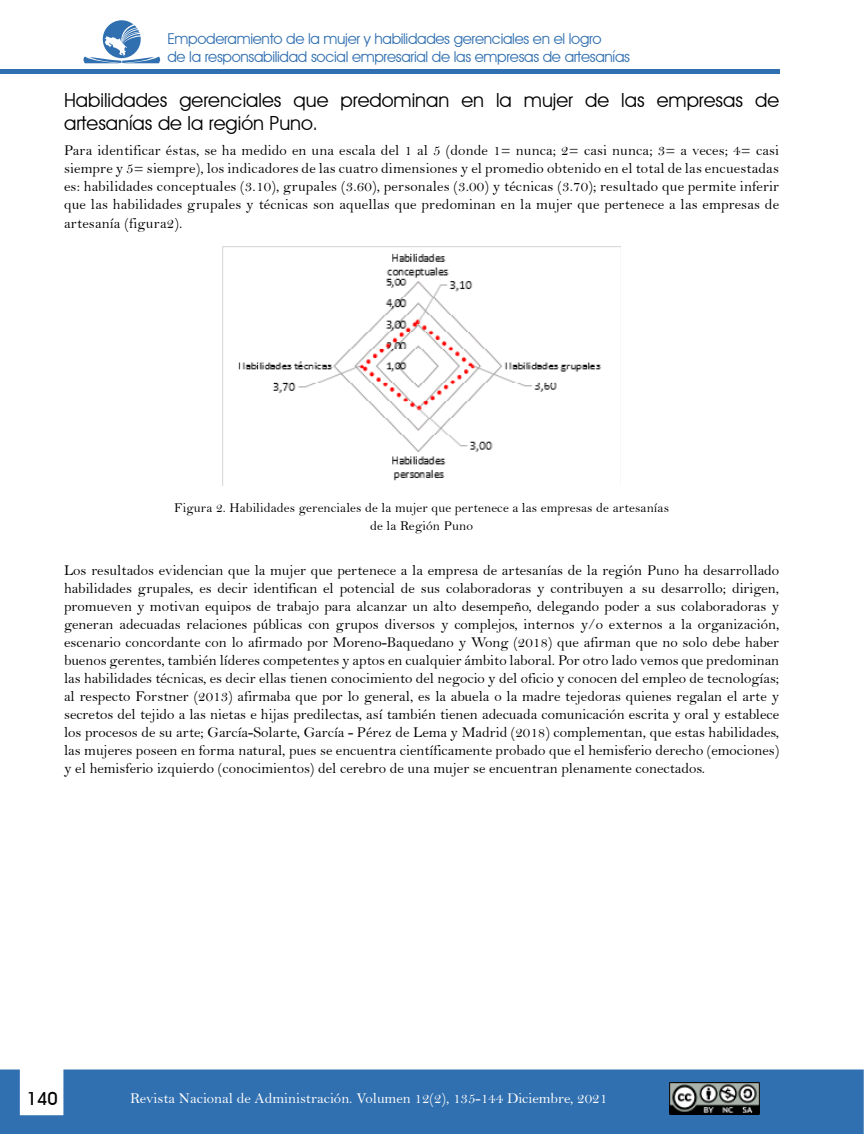
<style>
.page{position:relative;width:864px;height:1134px;background:#fff}
.page>*{position:absolute;margin:0;border:0;box-sizing:border-box;transform-origin:0 0}
.t1{font:19.5px/23.4px "Decker";color:#000}
.t2{font:700 18px "Decker";color:#000}
.t3{font:15px/18px "Bell";letter-spacing:.01em;color:#000;text-align:justify}
.t4{font:15px/18px "Decker";letter-spacing:-.02em;color:#3170b0}
.t5{font:15px "Bell";color:#fff}
.t6{font:13.5px/18px "Bell";letter-spacing:.01em;color:#000;text-align:center}
</style>
<div class="page">
<div style="left:0;top:69px;width:780px;height:5px;background:#3170b0"></div>
<svg style="left:83px;top:20px;width:78px;height:43px"></svg>
<div style="left:0;top:1070px;width:864px;height:64px;background:#3170b0"></div>
<img style="left:670px;top:1083px;width:90px;height:31px">
<img style="left:223px;top:247px;width:398px;height:234px">
<p class="t4" style="left:167px;top:30px;width:464px">Empoderamiento de la mujer y habilidades gerenciales en el logro<br>de la responsabilidad social empresarial de las empresas de artesanías</p>
<h1 class="t1" style="left:64px;top:88px;width:717px">Habilidades gerenciales que predominan en la mujer de las empresas de artesanías de la región Puno.</h1>
<p class="t3" style="left:64px;top:141px;width:717px">Para identificar éstas, se ha medido en una escala del 1 al 5 (donde 1= nunca; 2= casi nunca; 3= a veces; 4= casi siempre y 5= siempre), los indicadores de las cuatro dimensiones y el promedio obtenido en el total de las encuestadas es: habilidades conceptuales (3.10), grupales (3.60), personales (3.00) y técnicas (3.70); resultado que permite inferir que las habilidades grupales y técnicas son aquellas que predominan en la mujer que pertenece a las empresas de</p>
<p class="t3" style="left:64px;top:215px;width:120px">artesanía (figura2).</p>
<p class="t6" style="left:174px;top:499px;width:496px">Figura 2. Habilidades gerenciales de la mujer que pertenece a las empresas de artesanías de la Región Puno</p>
<p class="t3" style="left:64px;top:561px;width:717px">Los resultados evidencian que la mujer que pertenece a la empresa de artesanías de la región Puno ha desarrollado habilidades grupales, es decir identifican el potencial de sus colaboradoras y contribuyen a su desarrollo; dirigen, promueven y motivan equipos de trabajo para alcanzar un alto desempeño, delegando poder a sus colaboradoras y generan adecuadas relaciones públicas con grupos diversos y complejos, internos y/o externos a la organización, escenario concordante con lo afirmado por Moreno-Baquedano y Wong (2018) que afirman que no solo debe haber buenos gerentes, también líderes competentes y aptos en cualquier ámbito laboral. Por otro lado vemos que predominan las habilidades técnicas, es decir ellas tienen conocimiento del negocio y del oficio y conocen del empleo de tecnologías; al respecto Forstner (2013) afirmaba que por lo general, es la abuela o la madre tejedoras quienes regalan el arte y secretos del tejido a las nietas e hijas predilectas, así también tienen adecuada comunicación escrita y oral y establece los procesos de su arte; García-Solarte, García - Pérez de Lema y Madrid (2018) complementan, que estas habilidades, las mujeres poseen en forma natural, pues se encuentra científicamente probado que el hemisferio derecho (emociones) y el hemisferio izquierdo (conocimientos) del cerebro de una mujer se encuentran plenamente conectados.</p>
<p class="t2" style="left:27px;top:1088px;width:32px">140</p>
<p class="t5" style="left:130px;top:1089px;width:479px">Revista Nacional de Administración. Volumen 12(2), 135-144 Diciembre, 2021</p>
</div>
